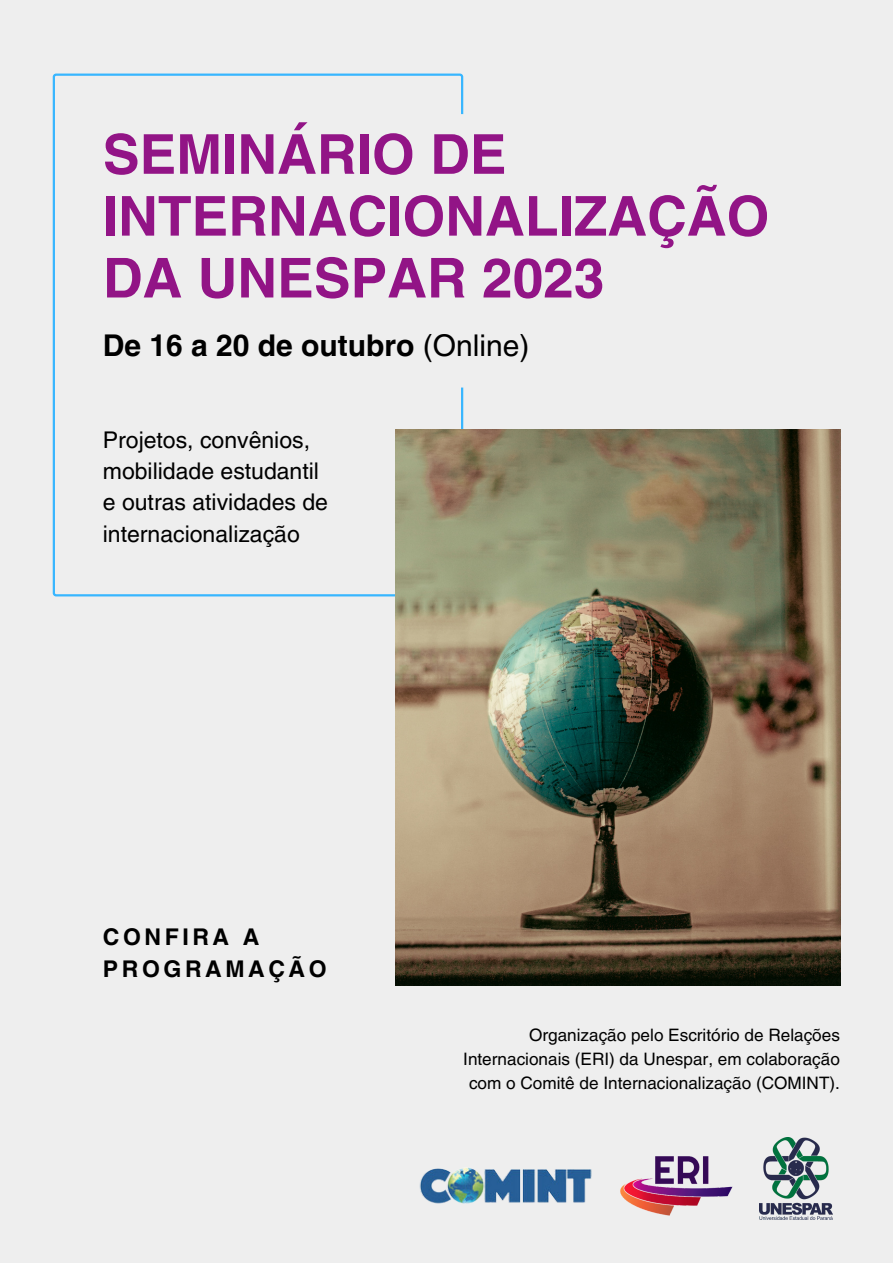
<style>
.page{position:relative;width:893px;height:1264px;background:#fff}
.page>*{position:absolute;margin:0;border:0;box-sizing:border-box;transform-origin:0 0}
.t1{font:700 55.05px/61.8px "Helvetica LT Pro";color:#921486}
.t2{font:700 30px "Helvetica LT Pro";color:#000}
.t3{font:700 23.1px/31.5px "Helvetica LT Pro";letter-spacing:.155em;color:#000}
.t4{font:22.95px/31.3px "Helvetica LT Pro";color:#000}
.t5{font:17.1px/23.9px "Helvetica LT Pro";color:#000;text-align:right}
.s1{font-weight:400}
</style>
<div class="page">
<div style="left:0;top:0;width:892px;height:1262px;background:#eee"></div>
<img style="left:620px;top:1156px;width:113px;height:60px">
<img style="left:759px;top:1137px;width:73px;height:82px">
<img style="left:419px;top:1168px;width:173px;height:36px">
<svg style="left:53px;top:74px;width:410px;height:522px"></svg>
<div style="left:372px;top:114px;width:102px;height:273px;background:#eee;border-radius:3px"></div>
<img style="left:396px;top:429px;width:444px;height:556px">
<p class="t1" style="left:103px;top:129px;width:668px">SEMINÁRIO DE<br>INTERNACIONALIZAÇÃO<br>DA UNESPAR 2023</p>
<p class="t2" style="left:103px;top:334px;width:428px">De 16 a 20 de outubro <span class="s1">(Online)</span></p>
<p class="t4" style="left:103px;top:426px;width:227px">Projetos, convênios, mobilidade estudantil e outras atividades de internacionalização</p>
<p class="t3" style="left:103px;top:923px;width:225px">CONFIRA A<br>PROGRAMAÇÃO</p>
<p class="t5" style="left:463px;top:1024px;width:378px">Organização pelo Escritório de Relações<br>Internacionais (ERI) da Unespar, em colaboração com o Comitê de Internacionalização (COMINT).</p>
</div>
